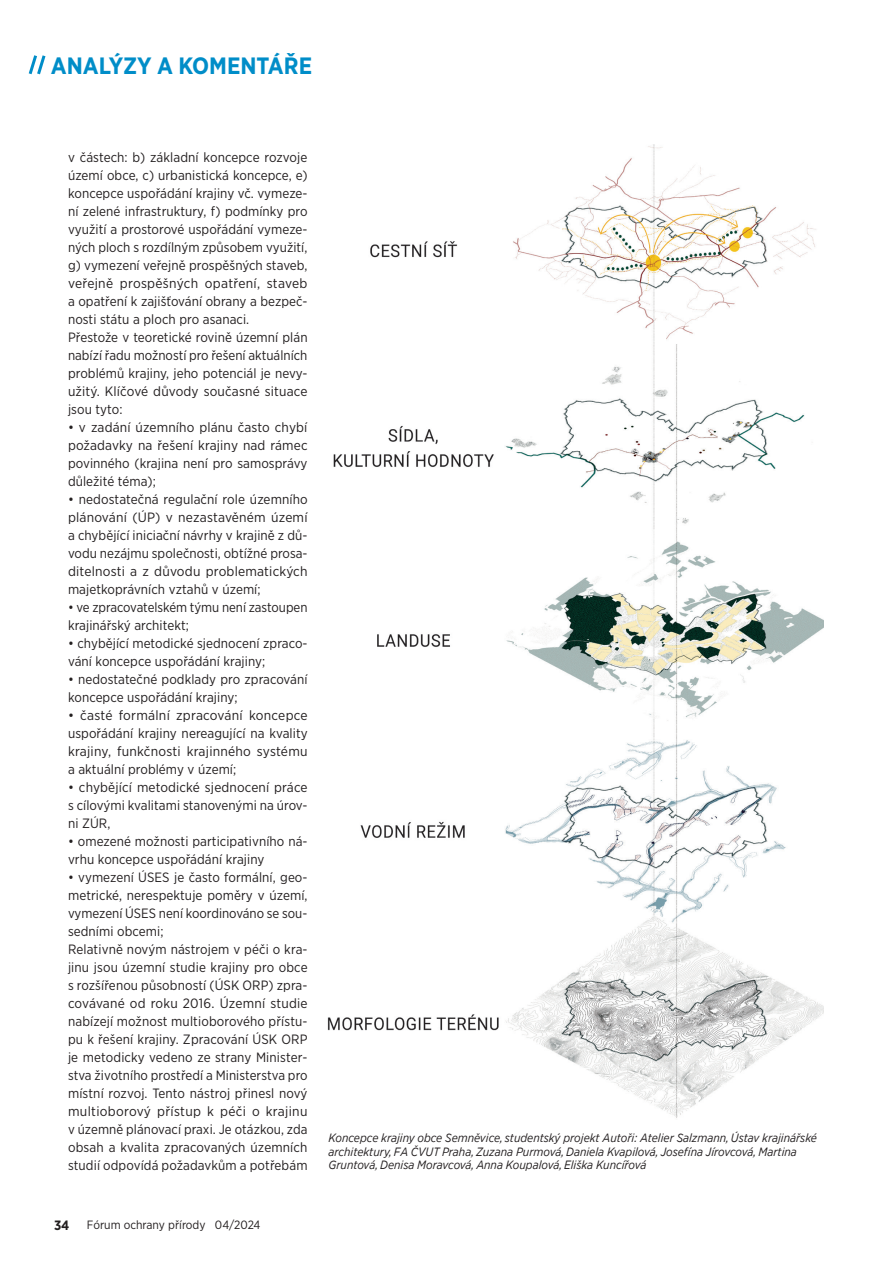
<style>
.page{position:relative;width:893px;height:1263px;background:#fff}
.page>*{position:absolute;margin:0;border:0;box-sizing:border-box;transform-origin:0 0}
.t1{font:700 23.55px "Gotham Narrow";color:#008dc8}
.t2{font:13.5px/18px "Gotham Narrow";letter-spacing:.005em;color:#231f20;text-align:justify}
.t3{font:700 13.5px "Gotham Narrow";color:#231f20}
.t4{font:italic 12px/13.5px "Gotham Narrow";color:#231f20}
.t5{font:12px "Gotham Narrow";color:#231f20}
</style>
<div class="page">
<svg style="left:28px;top:55px;width:18px;height:20px"></svg>
<img style="left:327px;top:145px;width:497px;height:973px">
<h1 class="t1" style="left:51px;top:51px;width:263px">ANALÝZY A KOMENTÁŘE</h1>
<p class="t2" style="left:68px;top:148px;width:241px">v částech: b) základní koncepce rozvoje území obce, c) urbanistická koncepce, e) koncepce uspořádání krajiny vč. vymeze&shy;ní zelené infrastruktury, f) podmínky pro využití a prostorové uspořádání vymeze&shy;ných ploch s rozdílným způsobem využití, g) vymezení veřejně prospěšných staveb, veřejně prospěšných opatření, staveb a opatření k zajišťování obrany a bezpeč&shy;nosti státu a ploch pro asanaci.</p>
<p class="t2" style="left:68px;top:328px;width:241px">Přestože v teoretické rovině územní plán nabízí řadu možností pro řešení aktuálních problémů krajiny, jeho potenciál je nevy&shy;užitý. Klíčové důvody současné situace jsou tyto:</p>
<p class="t2" style="left:68px;top:418px;width:241px">• v zadání územního plánu často chybí požadavky na řešení krajiny nad rámec povinného (krajina není pro samosprávy důležité téma);</p>
<p class="t2" style="left:68px;top:490px;width:241px">• nedostatečná regulační role územního plánování (ÚP) v nezastavěném území a chybějící iniciační návrhy v krajině z dů&shy;vodu nezájmu společnosti, obtížné prosa&shy;ditelnosti a z důvodu problematických majetkoprávních vztahů v území;</p>
<p class="t2" style="left:68px;top:598px;width:241px">• ve zpracovatelském týmu není zastoupen krajinářský architekt;</p>
<p class="t2" style="left:68px;top:634px;width:241px">• chybějící metodické sjednocení zpraco&shy;vání koncepce uspořádání krajiny;</p>
<p class="t2" style="left:68px;top:670px;width:241px">• nedostatečné podklady pro zpracování koncepce uspořádání krajiny;</p>
<p class="t2" style="left:68px;top:706px;width:241px">• časté formální zpracování koncepce uspořádání krajiny nereagující na kvality krajiny, funkčnosti krajinného systému a aktuální problémy v území;</p>
<p class="t2" style="left:68px;top:778px;width:241px">• chybějící metodické sjednocení práce s cílovými kvalitami stanovenými na úrov&shy;ni ZÚR,</p>
<p class="t2" style="left:68px;top:832px;width:241px">• omezené možnosti participativního ná&shy;vrhu koncepce uspořádání krajiny</p>
<p class="t2" style="left:68px;top:868px;width:241px">• vymezení ÚSES je často formální, geo&shy;metrické, nerespektuje poměry v území, vymezení ÚSES není koordinováno se sou&shy;sedními obcemi;</p>
<p class="t2" style="left:68px;top:940px;width:241px">Relativně novým nástrojem v péči o kra&shy;jinu jsou územní studie krajiny pro obce s rozšířenou působností (ÚSK ORP) zpra&shy;covávané od roku 2016. Územní studie nabízejí možnost multioborového přístu&shy;pu k řešení krajiny. Zpracování ÚSK ORP je metodicky vedeno ze strany Minister&shy;stva životního prostředí a Ministerstva pro místní rozvoj. Tento nástroj přinesl nový multioborový přístup k péči o krajinu v územně plánovací praxi. Je otázkou, zda obsah a kvalita zpracovaných územních studií odpovídá požadavkům a potřebám</p>
<p class="t3" style="left:54px;top:1216px;width:17px">34</p>
<p class="t5" style="left:87px;top:1217px;width:175px">Fórum ochrany přírody 04/2024</p>
<p class="t4" style="left:328px;top:1131px;width:490px">Koncepce krajiny obce Semněvice, studentský projekt Autoři: Atelier Salzmann, Ústav krajinářské architektury, FA ČVUT Praha, Zuzana Purmová, Daniela Kvapilová, Josefína Jírovcová, Martina<br>Gruntová, Denisa Moravcová, Anna Koupalová, Eliška Kuncířová</p>
</div>
